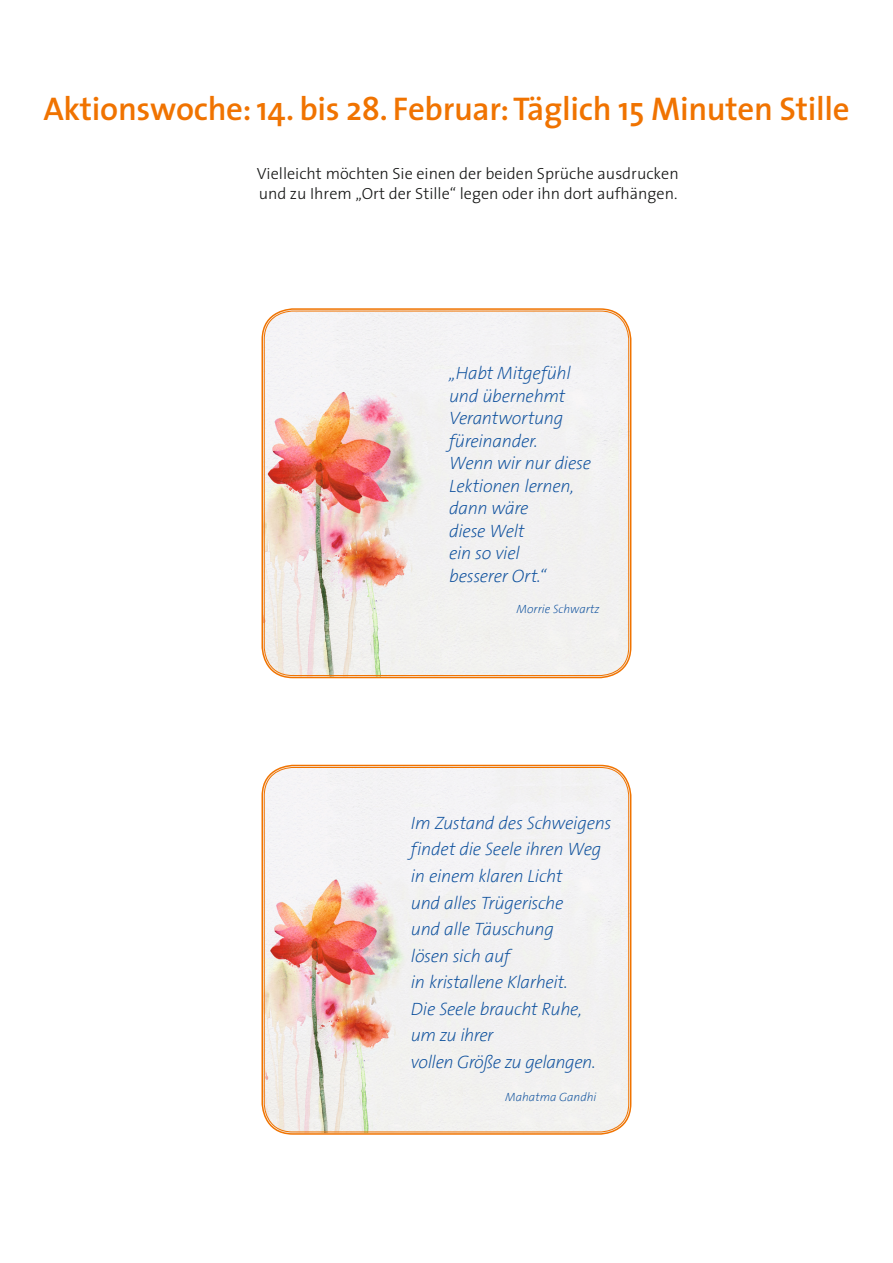
<style>
.page{position:relative;width:893px;height:1263px;background:#fff}
.page>*{position:absolute;margin:0;border:0;box-sizing:border-box;transform-origin:0 0}
.t1{font:600 33px "The Sans";letter-spacing:-.01em;color:#f07300}
.t2{font:italic 200 18px "The Sans B2";letter-spacing:-.02em;color:#0d509d}
.t3{font:300 16.2px "The Sans";color:#131413}
.t4{font:italic 200 12px "The Sans B2";color:#0d509d}
</style>
<div class="page">
<img style="left:264px;top:310px;width:366px;height:367px">
<div style="left:261px;top:308px;width:370px;height:370px;border:2px solid #f07300;border-radius:31px"></div>
<img style="left:264px;top:766px;width:366px;height:366px">
<div style="left:261px;top:765px;width:370px;height:370px;border:2px solid #f07300;border-radius:31px"></div>
<p class="t1" style="left:43px;top:82px;width:808px">Aktionswoche: 14. bis 28. Februar: Täglich 15 Minuten Stille</p>
<p class="t3" style="left:257px;top:161px;width:424px">Vielleicht möchten Sie einen der beiden Sprüche ausdrucken</p>
<p class="t3" style="left:259px;top:180px;width:420px">und zu Ihrem „Ort der Stille“ legen oder ihn dort aufhängen.</p>
<p class="t2" style="left:449px;top:364px;width:123px">„Habt Mitgefühl</p>
<p class="t2" style="left:449px;top:387px;width:118px">und übernehmt</p>
<p class="t2" style="left:449px;top:409px;width:116px">Verantwortung</p>
<p class="t2" style="left:449px;top:432px;width:90px">füreinander.</p>
<p class="t2" style="left:449px;top:454px;width:144px">Wenn wir nur diese</p>
<p class="t2" style="left:449px;top:477px;width:126px">Lektionen lernen,</p>
<p class="t2" style="left:449px;top:499px;width:81px">dann wäre</p>
<p class="t2" style="left:449px;top:522px;width:77px">diese Welt</p>
<p class="t2" style="left:449px;top:544px;width:72px">ein so viel</p>
<p class="t2" style="left:449px;top:567px;width:98px">besserer Ort.“</p>
<p class="t4" style="left:517px;top:603px;width:84px">Morrie Schwartz</p>
<p class="t2" style="left:411px;top:814px;width:202px">Im Zustand des Schweigens</p>
<p class="t2" style="left:411px;top:840px;width:192px">findet die Seele ihren Weg</p>
<p class="t2" style="left:411px;top:867px;width:153px">in einem klaren Licht</p>
<p class="t2" style="left:411px;top:893px;width:154px">und alles Trügerische</p>
<p class="t2" style="left:411px;top:920px;width:145px">und alle Täuschung</p>
<p class="t2" style="left:411px;top:946px;width:101px">lösen sich auf</p>
<p class="t2" style="left:411px;top:973px;width:158px">in kristallene Klarheit.</p>
<p class="t2" style="left:411px;top:999px;width:172px">Die Seele braucht Ruhe,</p>
<p class="t2" style="left:411px;top:1026px;width:84px">um zu ihrer</p>
<p class="t2" style="left:411px;top:1052px;width:186px">vollen Größe zu gelangen.</p>
<p class="t4" style="left:505px;top:1090px;width:93px">Mahatma Gandhi</p>
</div>
